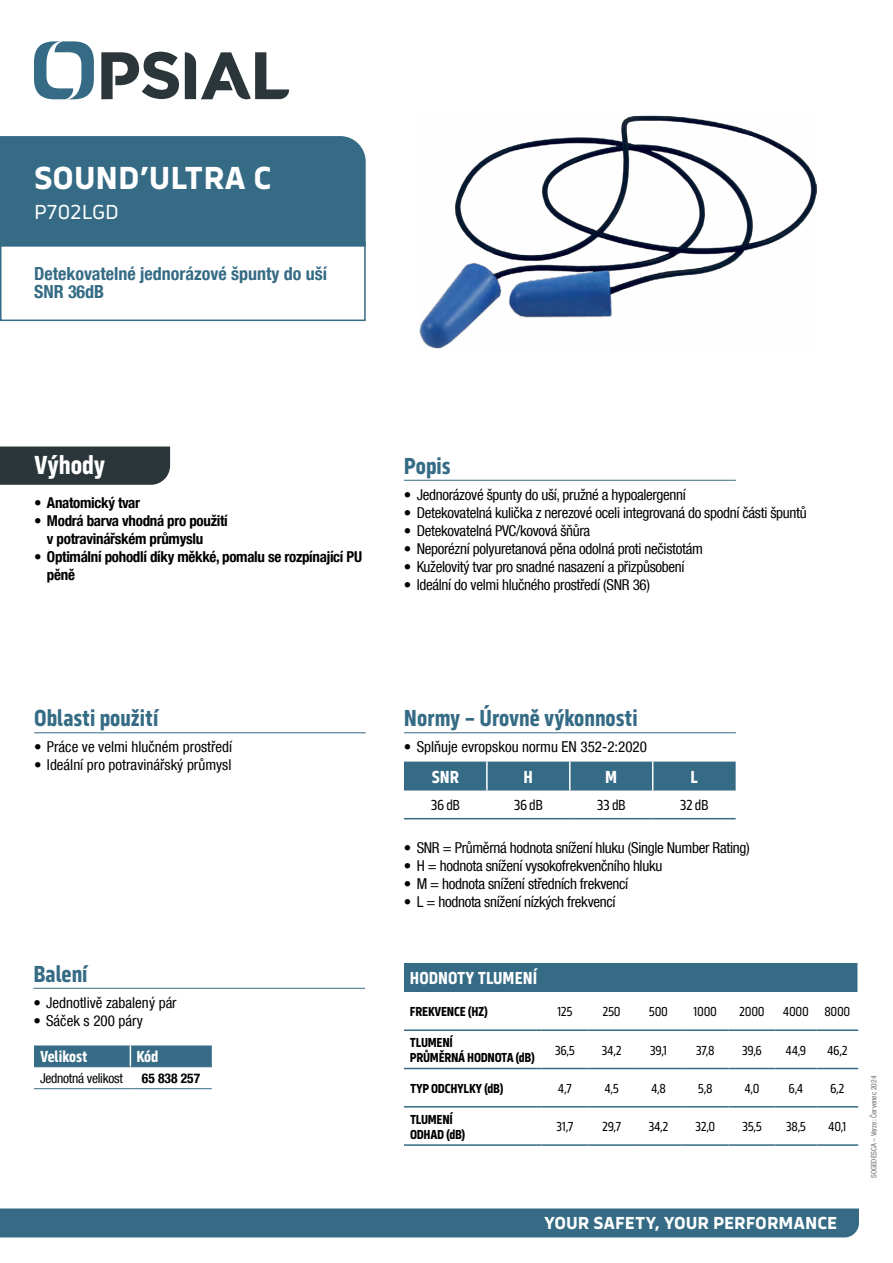
<style>
.page{position:relative;width:893px;height:1263px;background:#fff}
.page>*{position:absolute;margin:0;border:0;box-sizing:border-box;transform-origin:0 0}
.t1{font:700 33px "Serca";color:#fff}
.t2{font:700 27px "Serca Condensed";letter-spacing:-.005em;color:#fff}
.t3{font:700 24px "Serca Condensed";color:#356b85}
.t4{font:21px "Serca";letter-spacing:-.01em;color:#fff}
.t5{font:700 condensed 18px/18px "Helvetica Neue LT Com";color:#356b85}
.t6{font:700 18px "Serca";color:#fff}
.t7{font:700 18px "Serca Condensed";color:#fff}
.t8{font:700 16.5px "Serca Condensed";color:#fff}
.t9{font:condensed 15px "Helvetica Neue LT Com";letter-spacing:-.02em;color:#000}
.t10{font:condensed 15px "Helvetica Neue LT Com";color:#000}
.t11{font:700 condensed 15px/18px "Helvetica Neue LT Com";letter-spacing:-.02em;color:#000}
.t12{font:15px "Serca Condensed";letter-spacing:-.025em;color:#000}
.t13{font:13.5px "Serca Condensed";letter-spacing:-.02em;color:#000}
.t14{font:700 13.5px/15px "Serca Condensed";letter-spacing:-.02em;color:#000}
.t15{font:condensed 13.5px "Helvetica Neue LT Com";letter-spacing:-.02em;color:#000}
.t16{font:700 condensed 13.5px "Helvetica Neue LT Com";color:#000}
.t17{font:condensed 7.5px "Helvetica Neue LT Com";color:#6d6e71}
</style>
<div class="page">
<svg style="left:34px;top:41px;width:60px;height:58px"></svg>
<svg style="left:185px;top:52px;width:104px;height:48px"></svg>
<svg style="left:101px;top:52px;width:78px;height:47px"></svg>
<div style="left:0;top:1208px;width:859px;height:29px;background:#356b85"></div>
<hr style="left:33px;top:988px;width:332px;height:1px;background:#356b85">
<hr style="left:404px;top:480px;width:332px;height:1px;background:#356b85">
<div style="left:0;top:446px;width:170px;height:39px;background:#2b363a"></div>
<div style="left:0;top:242px;width:366px;height:79px;border:2px solid #356b85"></div>
<div style="left:0;top:136px;width:366px;height:111px;background:#356b85"></div>
<hr style="left:404px;top:732px;width:332px;height:1px;background:#356b85">
<hr style="left:34px;top:732px;width:332px;height:1px;background:#356b85">
<hr style="left:34px;top:1088px;width:96px;height:1px;background:#356b85">
<hr style="left:130px;top:1088px;width:82px;height:1px;background:#356b85">
<svg style="left:34px;top:1045px;width:178px;height:22px;background:#3b6f89"></svg>
<hr style="left:404px;top:818px;width:83px;height:1px;background:#356b85">
<hr style="left:487px;top:818px;width:83px;height:1px;background:#356b85">
<hr style="left:570px;top:818px;width:83px;height:1px;background:#356b85">
<hr style="left:653px;top:818px;width:83px;height:1px;background:#356b85">
<div style="left:404px;top:762px;width:332px;height:28px;background:#356b85"></div>
<div style="left:404px;top:963px;width:454px;height:29px;background:#356b85"></div>
<hr style="left:857px;top:963px;width:2px;height:29px;background:#fff">
<hr style="left:404px;top:1029px;width:137px;height:2px;background:#356b85">
<hr style="left:541px;top:1029px;width:47px;height:2px;background:#356b85">
<hr style="left:588px;top:1029px;width:47px;height:2px;background:#356b85">
<hr style="left:635px;top:1029px;width:47px;height:2px;background:#356b85">
<hr style="left:682px;top:1029px;width:47px;height:2px;background:#356b85">
<hr style="left:729px;top:1029px;width:46px;height:2px;background:#356b85">
<hr style="left:775px;top:1029px;width:41px;height:2px;background:#356b85">
<hr style="left:816px;top:1029px;width:42px;height:2px;background:#356b85">
<hr style="left:404px;top:1068px;width:137px;height:1px;background:#356b85">
<hr style="left:541px;top:1068px;width:47px;height:1px;background:#356b85">
<hr style="left:588px;top:1068px;width:47px;height:1px;background:#356b85">
<hr style="left:635px;top:1068px;width:47px;height:1px;background:#356b85">
<hr style="left:682px;top:1068px;width:47px;height:1px;background:#356b85">
<hr style="left:729px;top:1068px;width:46px;height:1px;background:#356b85">
<hr style="left:775px;top:1068px;width:41px;height:1px;background:#356b85">
<hr style="left:816px;top:1068px;width:42px;height:1px;background:#356b85">
<hr style="left:404px;top:1106px;width:137px;height:1px;background:#356b85">
<hr style="left:541px;top:1106px;width:47px;height:1px;background:#356b85">
<hr style="left:588px;top:1106px;width:47px;height:1px;background:#356b85">
<hr style="left:635px;top:1106px;width:47px;height:1px;background:#356b85">
<hr style="left:682px;top:1106px;width:47px;height:1px;background:#356b85">
<hr style="left:729px;top:1106px;width:46px;height:1px;background:#356b85">
<hr style="left:775px;top:1106px;width:41px;height:1px;background:#356b85">
<hr style="left:816px;top:1106px;width:42px;height:1px;background:#356b85">
<hr style="left:404px;top:1144px;width:137px;height:2px;background:#356b85">
<hr style="left:541px;top:1144px;width:47px;height:2px;background:#356b85">
<hr style="left:588px;top:1144px;width:47px;height:2px;background:#356b85">
<hr style="left:635px;top:1144px;width:47px;height:2px;background:#356b85">
<hr style="left:682px;top:1144px;width:47px;height:2px;background:#356b85">
<hr style="left:729px;top:1144px;width:46px;height:2px;background:#356b85">
<hr style="left:775px;top:1144px;width:41px;height:2px;background:#356b85">
<hr style="left:816px;top:1144px;width:42px;height:2px;background:#356b85">
<img style="left:420px;top:116px;width:396px;height:233px">
<h1 class="t1" style="left:34px;top:158px;width:239px">SOUND’ULTRA C</h1>
<h3 class="t4" style="left:34px;top:200px;width:86px">P702LGD</h3>
<p class="t5" style="left:34px;top:265px;width:295px">Detekovatelné jednorázové špunty do uší<br>SNR 36dB</p>
<h2 class="t2" style="left:34px;top:449px;width:73px">Výhody</h2>
<p class="t11" style="left:34px;top:494px;width:107px">• Anatomický tvar</p>
<p class="t11" style="left:47px;top:512px;width:182px;text-indent:-13px">• Modrá barva vhodná pro použití v potravinářském průmyslu</p>
<p class="t11" style="left:47px;top:548px;width:317px;text-indent:-13px">• Optimální pohodlí díky měkké, pomalu se rozpínající PU pěně</p>
<h3 class="t3" style="left:404px;top:452px;width:48px">Popis</h3>
<p class="t9" style="left:404px;top:486px;width:284px">• Jednorázové špunty do uší, pružné a hypoalergenní</p>
<p class="t9" style="left:404px;top:504px;width:404px">• Detekovatelná kulička z nerezové oceli integrovaná do spodní části špuntů</p>
<p class="t9" style="left:404px;top:522px;width:188px">• Detekovatelná PVC/kovová šňůra</p>
<p class="t9" style="left:404px;top:540px;width:300px">• Neporézní polyuretanová pěna odolná proti nečistotám</p>
<p class="t9" style="left:404px;top:558px;width:282px">• Kuželovitý tvar pro snadné nasazení a přizpůsobení</p>
<p class="t9" style="left:404px;top:576px;width:248px">• Ideální do velmi hlučného prostředí (SNR 36)</p>
<h3 class="t3" style="left:34px;top:704px;width:126px">Oblasti použití</h3>
<p class="t10" style="left:34px;top:738px;width:199px">• Práce ve velmi hlučném prostředí</p>
<p class="t10" style="left:34px;top:756px;width:199px">• Ideální pro potravinářský průmysl</p>
<h3 class="t3" style="left:33px;top:960px;width:56px">Balení</h3>
<p class="t10" style="left:33px;top:994px;width:145px">• Jednotlivě zabalený pár</p>
<p class="t10" style="left:33px;top:1012px;width:111px">• Sáček s 200 páry</p>
<p class="t8" style="left:40px;top:1047px;width:49px">Velikost</p>
<p class="t8" style="left:136px;top:1047px;width:24px">Kód</p>
<p class="t15" style="left:40px;top:1070px;width:84px">Jednotná velikost</p>
<p class="t16" style="left:142px;top:1070px;width:60px">65 838 257</p>
<h3 class="t3" style="left:404px;top:704px;width:235px">Normy – Úrovně výkonnosti</h3>
<p class="t10" style="left:404px;top:738px;width:245px">• Splňuje evropskou normu EN 352-2:2020</p>
<p class="t7" style="left:432px;top:766px;width:29px">SNR</p>
<p class="t7" style="left:524px;top:766px;width:11px">H</p>
<p class="t7" style="left:605px;top:766px;width:14px">M</p>
<p class="t7" style="left:690px;top:766px;width:9px">L</p>
<p class="t12" style="left:431px;top:797px;width:31px">36 dB</p>
<p class="t12" style="left:514px;top:797px;width:31px">36 dB</p>
<p class="t12" style="left:597px;top:797px;width:30px">33 dB</p>
<p class="t12" style="left:680px;top:797px;width:30px">32 dB</p>
<p class="t9" style="left:404px;top:838px;width:347px">• SNR = Průměrná hodnota snížení hluku (Single Number Rating)</p>
<p class="t9" style="left:404px;top:856px;width:260px">• H = hodnota snížení vysokofrekvenčního hluku</p>
<p class="t9" style="left:404px;top:874px;width:226px">• M = hodnota snížení středních frekvencí</p>
<p class="t9" style="left:404px;top:892px;width:213px">• L = hodnota snížení nízkých frekvencí</p>
<p class="t7" style="left:410px;top:968px;width:129px">HODNOTY TLUMENÍ</p>
<p class="t14" style="left:410px;top:1004px;width:80px">FREKVENCE (HZ)</p>
<p class="t13" style="left:557px;top:1004px;width:17px">125</p>
<p class="t13" style="left:602px;top:1004px;width:20px">250</p>
<p class="t13" style="left:649px;top:1004px;width:21px">500</p>
<p class="t13" style="left:693px;top:1004px;width:25px">1000</p>
<p class="t13" style="left:739px;top:1004px;width:27px">2000</p>
<p class="t13" style="left:783px;top:1004px;width:69px">4000 8000</p>
<p class="t14" style="left:410px;top:1035px;width:127px">TLUMENÍ<br>PRŮMĚRNÁ HODNOTA (dB)</p>
<p class="t13" style="left:555px;top:1042px;width:22px">36,5</p>
<p class="t13" style="left:602px;top:1042px;width:22px">34,2</p>
<p class="t13" style="left:650px;top:1042px;width:19px">39,1</p>
<p class="t13" style="left:696px;top:1042px;width:20px">37,8</p>
<p class="t13" style="left:742px;top:1042px;width:22px">39,6</p>
<p class="t13" style="left:786px;top:1042px;width:22px">44,9</p>
<p class="t13" style="left:827px;top:1042px;width:22px">46,2</p>
<p class="t14" style="left:410px;top:1081px;width:95px">TYP ODCHYLKY (dB)</p>
<p class="t13" style="left:558px;top:1081px;width:15px">4,7</p>
<p class="t13" style="left:604px;top:1081px;width:16px">4,5</p>
<p class="t13" style="left:651px;top:1081px;width:16px">4,8</p>
<p class="t13" style="left:698px;top:1081px;width:16px">5,8</p>
<p class="t13" style="left:744px;top:1081px;width:17px">4,0</p>
<p class="t13" style="left:789px;top:1081px;width:16px">6,4</p>
<p class="t13" style="left:830px;top:1081px;width:16px">6,2</p>
<p class="t14" style="left:410px;top:1111px;width:57px">TLUMENÍ<br>ODHAD (dB)</p>
<p class="t13" style="left:556px;top:1119px;width:19px">31,7</p>
<p class="t13" style="left:602px;top:1119px;width:21px">29,7</p>
<p class="t13" style="left:648px;top:1119px;width:22px">34,2</p>
<p class="t13" style="left:695px;top:1119px;width:22px">32,0</p>
<p class="t13" style="left:742px;top:1119px;width:21px">35,5</p>
<p class="t13" style="left:786px;top:1119px;width:22px">38,5</p>
<p class="t13" style="left:828px;top:1119px;width:20px">40,1</p>
<p class="t6" style="left:544px;top:1212px;width:295px">YOUR SAFETY, YOUR PERFORMANCE</p>
<p class="t17" style="left:869px;top:1178px;width:104px;rotate:-90deg">SOGEDESCA – Verze: Červenec 2024</p>
</div>
